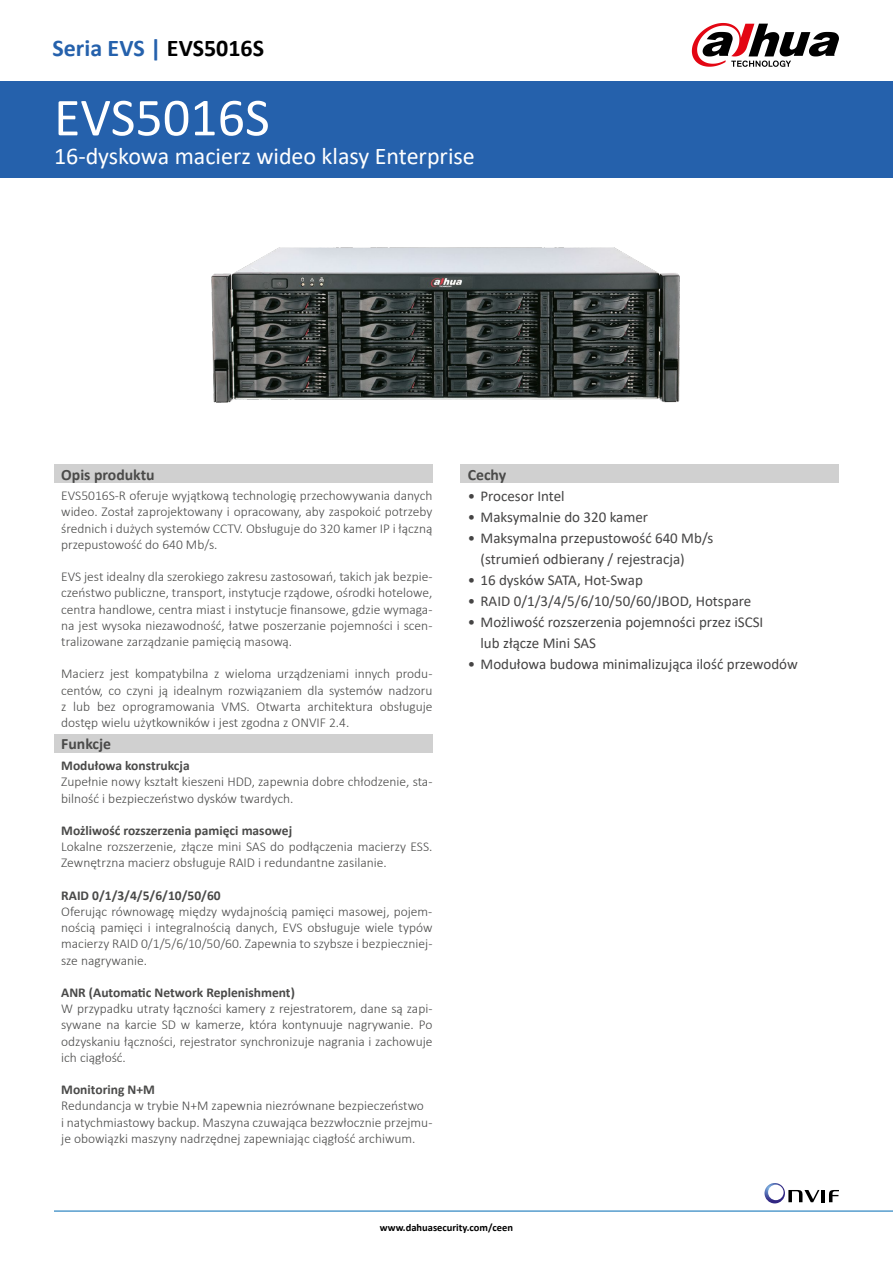
<style>
.page{position:relative;width:893px;height:1263px;background:#fff}
.page>*{position:absolute;margin:0;border:0;box-sizing:border-box;transform-origin:0 0}
.t1{font:54px "Calibri";color:#fff}
.t2{font:24px "Calibri";color:#fff}
.t3{font:700 24px "Calibri";color:#2561ac}
.t4{font:700 15.75px "Calibri";color:#4a4a49}
.t5{font:15px/21px "Calibri";color:#454444}
.t6{font:300 13.5px/16.2px "Calibri";color:#4a4a49;text-align:justify}
.t7{font:700 13.5px "Calibri";color:#4a4a49}
.t8{font:700 10.5px "Calibri";color:#000}
.s1{color:#000}
</style>
<div class="page">
<div style="left:0;top:81px;width:893px;height:97px;background:#2561ac"></div>
<svg style="left:692px;top:23px;width:147px;height:44px"></svg>
<div style="left:54px;top:465px;width:378px;height:18px;background:#d0d0d0"></div>
<div style="left:54px;top:734px;width:378px;height:18px;background:#d0d0d0"></div>
<hr style="left:54px;top:1211px;width:839px;height:1px;background:#006bb4">
<img style="left:211px;top:247px;width:469px;height:156px">
<hr style="left:821px;top:1190px;width:4px;height:12px;background:#000">
<svg style="left:829px;top:1190px;width:10px;height:12px"></svg>
<svg style="left:764px;top:1183px;width:55px;height:20px"></svg>
<div style="left:460px;top:465px;width:379px;height:18px;background:#d0d0d0"></div>
<h2 class="t3" style="left:53px;top:31px;width:213px">Seria EVS | <span class="s1">EVS5016S</span></h2>
<h1 class="t1" style="left:54px;top:80px;width:217px">EVS5016S</h1>
<h2 class="t2" style="left:54px;top:139px;width:422px">16-dyskowa macierz wideo klasy Enterprise</h2>
<p class="t4" style="left:61px;top:463px;width:95px">Opis produktu</p>
<p class="t6" style="left:61px;top:487px;width:373px">EVS5016S-R oferuje wyjątkową technologię przechowywania danych wideo. Został zaprojektowany i opracowany, aby zaspokoić potrzeby średnich i dużych systemów CCTV. Obsługuje do 320 kamer IP i łączną przepustowość do 640 Mb/s.</p>
<p class="t6" style="left:61px;top:568px;width:373px">EVS jest idealny dla szerokiego zakresu zastosowań, takich jak bezpie&shy;czeństwo publiczne, transport, instytucje rządowe, ośrodki hotelowe, centra handlowe, centra miast i instytucje finansowe, gdzie wymaga&shy;na jest wysoka niezawodność, łatwe poszerzanie pojemności i scen&shy;tralizowane zarządzanie pamięcią masową.</p>
<p class="t6" style="left:61px;top:666px;width:373px">Macierz jest kompatybilna z wieloma urządzeniami innych produ&shy;centów, co czyni ją idealnym rozwiązaniem dla systemów nadzoru z lub bez oprogramowania VMS. Otwarta architektura obsługuje dostęp wielu użytkowników i jest zgodna z ONVIF 2.4.</p>
<p class="t7" style="left:61px;top:756px;width:130px">Modułowa konstrukcja</p>
<p class="t6" style="left:61px;top:774px;width:373px">Zupełnie nowy kształt kieszeni HDD, zapewnia dobre chłodzenie, sta&shy;bilność i bezpieczeństwo dysków twardych.</p>
<p class="t7" style="left:61px;top:821px;width:232px">Możliwość rozszerzenia pamięci masowej</p>
<p class="t6" style="left:61px;top:838px;width:373px">Lokalne rozszerzenie, złącze mini SAS do podłączenia macierzy ESS.<br>Zewnętrzna macierz obsługuje RAID i redundantne zasilanie.</p>
<p class="t7" style="left:61px;top:886px;width:161px">RAID 0/1/3/4/5/6/10/50/60</p>
<p class="t6" style="left:61px;top:903px;width:373px">Oferując równowagę między wydajnością pamięci masowej, pojem&shy;nością pamięci i integralnością danych, EVS obsługuje wiele typów macierzy RAID 0/1/5/6/10/50/60. Zapewnia to szybsze i bezpieczniej&shy;sze nagrywanie.</p>
<p class="t7" style="left:61px;top:983px;width:235px">ANR (Automatic Network Replenishment)</p>
<p class="t6" style="left:61px;top:1000px;width:373px">W przypadku utraty łączności kamery z rejestratorem, dane są zapi&shy;sywane na karcie SD w kamerze, która kontynuuje nagrywanie. Po odzyskaniu łączności, rejestrator synchronizuje nagrania i zachowuje ich ciągłość.</p>
<p class="t7" style="left:61px;top:1080px;width:95px">Monitoring N+M</p>
<p class="t6" style="left:61px;top:1098px;width:373px;text-align:left">Redundancja w trybie N+M zapewnia niezrównane bezpieczeństwo<br>i natychmiastowy backup. Maszyna czuwająca bezzwłocznie przejmu&shy;je obowiązki maszyny nadrzędnej zapewniając ciągłość archiwum.</p>
<p class="t4" style="left:61px;top:733px;width:51px">Funkcje</p>
<p class="t4" style="left:468px;top:463px;width:40px">Cechy</p>
<p class="t5" style="left:468px;top:485px;width:98px">• Procesor Intel</p>
<p class="t5" style="left:468px;top:506px;width:182px">• Maksymalnie do 320 kamer</p>
<p class="t5" style="left:480px;top:527px;width:234px;text-indent:-13px">• Maksymalna przepustowość 640 Mb/s (strumień odbierany / rejestracja)</p>
<p class="t5" style="left:468px;top:569px;width:177px">• 16 dysków SATA, Hot-Swap</p>
<p class="t5" style="left:468px;top:590px;width:285px">• RAID 0/1/3/4/5/6/10/50/60/JBOD, Hotspare</p>
<p class="t5" style="left:480px;top:611px;width:284px;text-indent:-13px">• Możliwość rozszerzenia pojemności przez iSCSI lub złącze Mini SAS</p>
<p class="t5" style="left:468px;top:653px;width:332px">• Modułowa budowa minimalizująca ilość przewodów</p>
<p class="t8" style="left:380px;top:1220px;width:135px">www.dahuasecurity.com/ceen</p>
</div>
